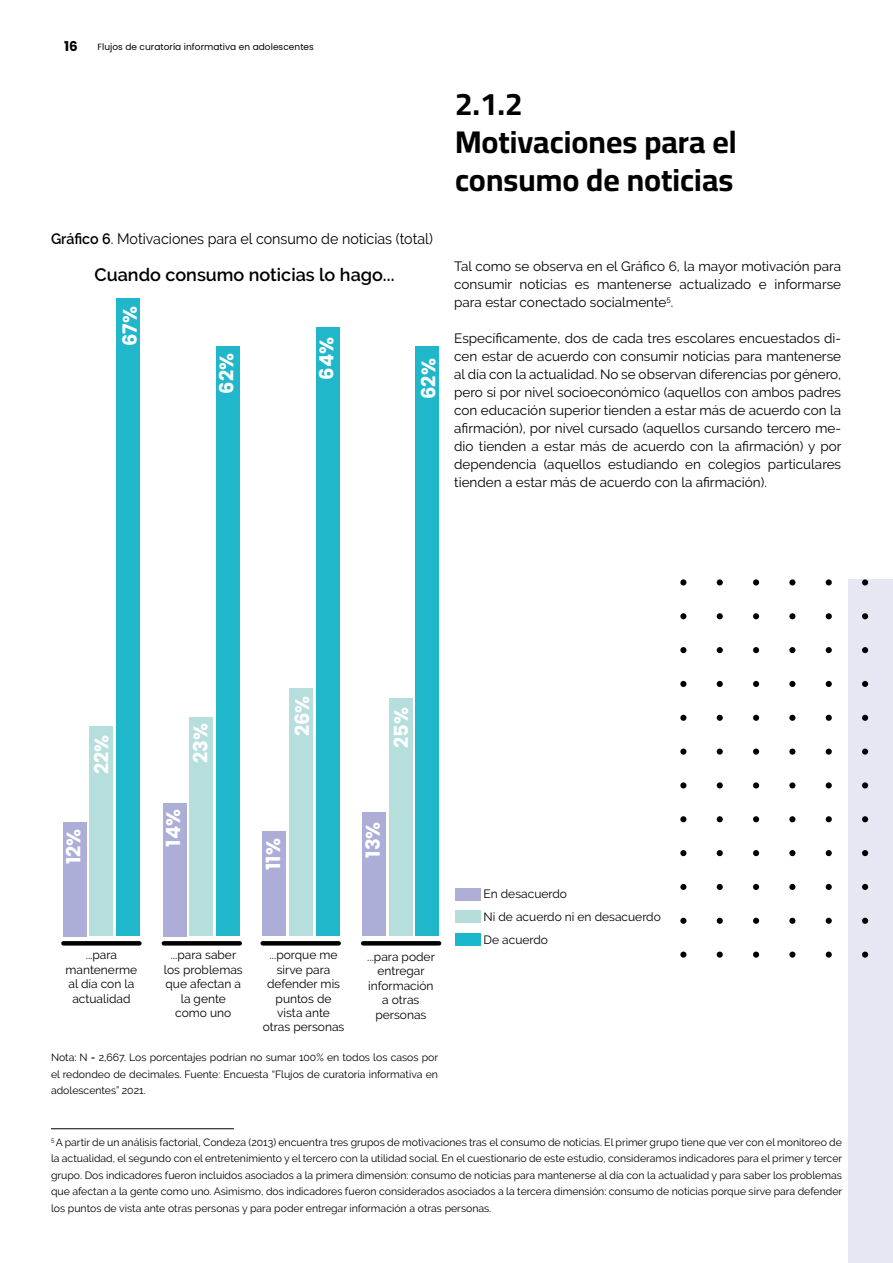
<style>
.page{position:relative;width:893px;height:1263px;background:#fff}
.page>*{position:absolute;margin:0;border:0;box-sizing:border-box;transform-origin:0 0}
.t1{font:31.5px/37.8px "Cairo";color:#000}
.t2{font:700 19.5px "Poppins";color:#fff}
.t3{font:600 18px "Raleway";color:#000}
.t4{font:15px "Raleway";color:#000;scale:.95 1}
.t5{font:13.5px/18px "Raleway";color:#000;text-align:justify}
.t6{font:700 13.5px "Poppins";color:#000}
.t7{font:12px/14.4px "Raleway";color:#000;text-align:center}
.t8{font:10.5px/16.5px "Raleway";color:#000;text-align:justify}
.t9{font:9px "Poppins";letter-spacing:.005em;color:#000}
.s1{font-weight:600}
</style>
<div class="page">
<div style="left:89px;top:727px;width:24px;height:209px;background:#b5dedc"></div>
<div style="left:189px;top:717px;width:24px;height:219px;background:#b5dedc"></div>
<div style="left:289px;top:689px;width:24px;height:247px;background:#b5dedc"></div>
<div style="left:389px;top:698px;width:24px;height:238px;background:#b5dedc"></div>
<div style="left:63px;top:822px;width:24px;height:114px;background:#adaed8"></div>
<div style="left:163px;top:803px;width:24px;height:133px;background:#adaed8"></div>
<div style="left:262px;top:831px;width:24px;height:105px;background:#adaed8"></div>
<div style="left:362px;top:812px;width:24px;height:124px;background:#adaed8"></div>
<div style="left:116px;top:299px;width:24px;height:637px;background:#20b7ca"></div>
<div style="left:216px;top:346px;width:24px;height:590px;background:#20b7ca"></div>
<div style="left:316px;top:327px;width:24px;height:609px;background:#20b7ca"></div>
<div style="left:415px;top:346px;width:24px;height:590px;background:#20b7ca"></div>
<svg style="left:63px;top:941px;width:76px;height:4px"></svg>
<svg style="left:164px;top:941px;width:76px;height:4px"></svg>
<svg style="left:263px;top:941px;width:76px;height:4px"></svg>
<svg style="left:363px;top:941px;width:76px;height:4px"></svg>
<hr style="left:51px;top:1128px;width:183px;height:1px;background:#000">
<div style="left:455px;top:888px;width:25px;height:12px;background:#aeaed7"></div>
<div style="left:455px;top:911px;width:25px;height:12px;background:#b5dddc"></div>
<div style="left:455px;top:934px;width:25px;height:12px;background:#1bb7ca"></div>
<div style="left:848px;top:579px;width:45px;height:684px;background:#e7e7f3"></div>
<svg style="left:680px;top:579px;width:6px;height:6px"></svg>
<svg style="left:680px;top:613px;width:6px;height:6px"></svg>
<svg style="left:680px;top:647px;width:6px;height:6px"></svg>
<svg style="left:680px;top:681px;width:6px;height:6px"></svg>
<svg style="left:680px;top:715px;width:6px;height:6px"></svg>
<div style="left:680px;top:748px;width:6px;height:7px;background:#000;border-radius:50%"></div>
<svg style="left:680px;top:782px;width:6px;height:6px"></svg>
<svg style="left:680px;top:816px;width:6px;height:6px"></svg>
<svg style="left:680px;top:850px;width:6px;height:6px"></svg>
<svg style="left:680px;top:884px;width:6px;height:6px"></svg>
<svg style="left:680px;top:918px;width:6px;height:6px"></svg>
<div style="left:680px;top:951px;width:6px;height:7px;background:#000;border-radius:50%"></div>
<svg style="left:717px;top:579px;width:6px;height:6px"></svg>
<svg style="left:717px;top:613px;width:6px;height:6px"></svg>
<svg style="left:717px;top:647px;width:6px;height:6px"></svg>
<svg style="left:717px;top:681px;width:6px;height:6px"></svg>
<svg style="left:717px;top:715px;width:6px;height:6px"></svg>
<div style="left:717px;top:748px;width:6px;height:7px;background:#000;border-radius:50%"></div>
<svg style="left:717px;top:782px;width:6px;height:6px"></svg>
<svg style="left:717px;top:816px;width:6px;height:6px"></svg>
<svg style="left:717px;top:850px;width:6px;height:6px"></svg>
<svg style="left:717px;top:884px;width:6px;height:6px"></svg>
<svg style="left:717px;top:918px;width:6px;height:6px"></svg>
<div style="left:717px;top:951px;width:6px;height:7px;background:#000;border-radius:50%"></div>
<svg style="left:753px;top:579px;width:6px;height:6px"></svg>
<svg style="left:753px;top:613px;width:6px;height:6px"></svg>
<svg style="left:753px;top:647px;width:6px;height:6px"></svg>
<svg style="left:753px;top:681px;width:6px;height:6px"></svg>
<svg style="left:753px;top:715px;width:6px;height:6px"></svg>
<div style="left:753px;top:748px;width:6px;height:7px;background:#000;border-radius:50%"></div>
<svg style="left:753px;top:782px;width:6px;height:6px"></svg>
<svg style="left:753px;top:816px;width:6px;height:6px"></svg>
<svg style="left:753px;top:850px;width:6px;height:6px"></svg>
<svg style="left:753px;top:884px;width:6px;height:6px"></svg>
<svg style="left:753px;top:918px;width:6px;height:6px"></svg>
<div style="left:753px;top:951px;width:6px;height:7px;background:#000;border-radius:50%"></div>
<svg style="left:789px;top:579px;width:6px;height:6px"></svg>
<svg style="left:789px;top:613px;width:6px;height:6px"></svg>
<svg style="left:789px;top:647px;width:6px;height:6px"></svg>
<svg style="left:789px;top:681px;width:6px;height:6px"></svg>
<svg style="left:789px;top:715px;width:6px;height:6px"></svg>
<div style="left:789px;top:748px;width:6px;height:7px;background:#000;border-radius:50%"></div>
<svg style="left:789px;top:782px;width:6px;height:6px"></svg>
<svg style="left:789px;top:816px;width:6px;height:6px"></svg>
<svg style="left:789px;top:850px;width:6px;height:6px"></svg>
<svg style="left:789px;top:884px;width:6px;height:6px"></svg>
<svg style="left:789px;top:918px;width:6px;height:6px"></svg>
<div style="left:789px;top:951px;width:6px;height:7px;background:#000;border-radius:50%"></div>
<svg style="left:826px;top:579px;width:6px;height:6px"></svg>
<svg style="left:826px;top:613px;width:6px;height:6px"></svg>
<svg style="left:826px;top:647px;width:6px;height:6px"></svg>
<svg style="left:826px;top:681px;width:6px;height:6px"></svg>
<svg style="left:826px;top:715px;width:6px;height:6px"></svg>
<div style="left:826px;top:748px;width:6px;height:7px;background:#000;border-radius:50%"></div>
<svg style="left:826px;top:782px;width:6px;height:6px"></svg>
<svg style="left:826px;top:816px;width:6px;height:6px"></svg>
<svg style="left:826px;top:850px;width:6px;height:6px"></svg>
<svg style="left:826px;top:884px;width:6px;height:6px"></svg>
<svg style="left:826px;top:918px;width:6px;height:6px"></svg>
<div style="left:826px;top:951px;width:6px;height:7px;background:#000;border-radius:50%"></div>
<svg style="left:862px;top:579px;width:6px;height:6px"></svg>
<svg style="left:862px;top:613px;width:6px;height:6px"></svg>
<svg style="left:862px;top:647px;width:6px;height:6px"></svg>
<svg style="left:862px;top:681px;width:6px;height:6px"></svg>
<svg style="left:862px;top:715px;width:6px;height:6px"></svg>
<div style="left:862px;top:748px;width:6px;height:7px;background:#000;border-radius:50%"></div>
<svg style="left:862px;top:782px;width:6px;height:6px"></svg>
<svg style="left:862px;top:816px;width:6px;height:6px"></svg>
<svg style="left:862px;top:850px;width:6px;height:6px"></svg>
<svg style="left:862px;top:884px;width:6px;height:6px"></svg>
<svg style="left:862px;top:918px;width:6px;height:6px"></svg>
<div style="left:862px;top:951px;width:6px;height:7px;background:#000;border-radius:50%"></div>
<p class="t6" style="left:64px;top:39px;width:15px">16</p>
<p class="t9" style="left:98px;top:42px;width:218px">Flujos de curatoría informativa en adolescentes</p>
<h3 class="t4" style="left:51px;top:230px;width:403px"><span class="s1">Gráfico 6</span>. Motivaciones para el consumo de noticias (total)</h3>
<h3 class="t3" style="left:95px;top:264px;width:301px">Cuando consumo noticias lo hago...</h3>
<h2 class="t2" style="left:119px;top:346px;width:41px;rotate:-90deg">67%</h2>
<h2 class="t2" style="left:215px;top:393px;width:42px;rotate:-90deg">62%</h2>
<h2 class="t2" style="left:315px;top:380px;width:44px;rotate:-90deg">64%</h2>
<h2 class="t2" style="left:417px;top:399px;width:42px;rotate:-90deg">62%</h2>
<h1 class="t1" style="left:455px;top:86px;width:283px">2.1.2<br>Motivaciones para el consumo de noticias</h1>
<p class="t5" style="left:454px;top:257px;width:388px">Tal como se observa en el Gráfico 6, la mayor motivación para consumir noticias es mantenerse actualizado e informarse para estar conectado socialmente<sup>5</sup>.</p>
<p class="t5" style="left:454px;top:329px;width:389px">Específicamente, dos de cada tres escolares encuestados di&shy;cen estar de acuerdo con consumir noticias para mantenerse al día con la actualidad. No se observan diferencias por género, pero sí por nivel socioeconómico (aquellos con ambos padres con educación superior tienden a estar más de acuerdo con la afirmación), por nivel cursado (aquellos cursando tercero me&shy;dio tienden a estar más de acuerdo con la afirmación) y por dependencia (aquellos estudiando en colegios particulares tienden a estar más de acuerdo con la afirmación).</p>
<h2 class="t2" style="left:90px;top:774px;width:41px;rotate:-90deg">22%</h2>
<h2 class="t2" style="left:62px;top:864px;width:37px;rotate:-90deg">12%</h2>
<h2 class="t2" style="left:189px;top:763px;width:41px;rotate:-90deg">23%</h2>
<h2 class="t2" style="left:162px;top:846px;width:39px;rotate:-90deg">14%</h2>
<h2 class="t2" style="left:291px;top:736px;width:42px;rotate:-90deg">26%</h2>
<h2 class="t2" style="left:262px;top:870px;width:33px;rotate:-90deg">11%</h2>
<h2 class="t2" style="left:390px;top:748px;width:42px;rotate:-90deg">25%</h2>
<h2 class="t2" style="left:362px;top:858px;width:38px;rotate:-90deg">13%</h2>
<p class="t7" style="left:66px;top:948px;width:73px">...para mantenerme al día con la actualidad</p>
<p class="t7" style="left:164px;top:948px;width:80px">...para saber los problemas que afectan a la gente como uno</p>
<p class="t7" style="left:263px;top:948px;width:83px">...porque me sirve para defender mis puntos de vista ante otras personas</p>
<p class="t7" style="left:367px;top:949px;width:69px">...para poder entregar información a otras personas</p>
<p class="t8" style="left:51px;top:1049px;width:389px">Nota: N = 2,667. Los porcentajes podrían no sumar 100% en todos los casos por el redondeo de decimales. Fuente: Encuesta “Flujos de curatoría informativa en adolescentes” 2021.</p>
<p class="t7" style="left:484px;top:882px;width:179px;line-height:23px;text-align:left">En desacuerdo<br>Ni de acuerdo ni en desacuerdo<br>De acuerdo</p>
<p class="t8" style="left:51px;top:1134px;width:793px"><sup>5</sup> A partir de un análisis factorial, Condeza (2013) encuentra tres grupos de motivaciones tras el consumo de noticias. El primer grupo tiene que ver con el monitoreo de la actualidad, el segundo con el entretenimiento y el tercero con la utilidad social. En el cuestionario de este estudio, consideramos indicadores para el primer y tercer grupo. Dos indicadores fueron incluidos asociados a la primera dimensión: consumo de noticias para mantenerse al día con la actualidad y para saber los problemas que afectan a la gente como uno. Asimismo, dos indicadores fueron considerados asociados a la tercera dimensión: consumo de noticias porque sirve para defender los puntos de vista ante otras personas y para poder entregar información a otras personas.</p>
</div>
